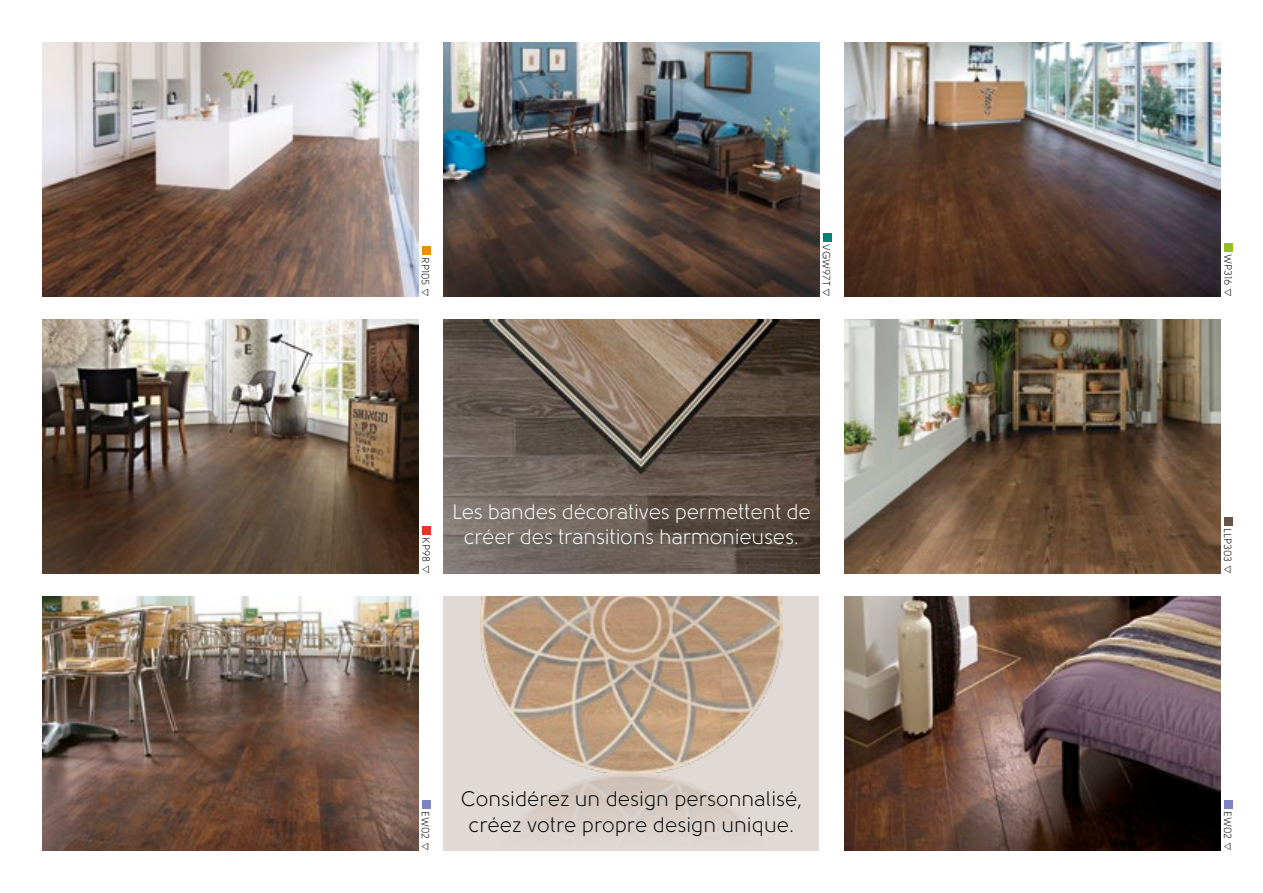
<style>
.page{position:relative;width:1263px;height:893px;background:#fff}
.page>*{position:absolute;margin:0;border:0;box-sizing:border-box;transform-origin:0 0}
.t1{font:21px/25.2px "Solomon";letter-spacing:-.01em;color:#fff;text-align:center}
.t2{font:21px/25.2px "Solomon";color:#000;text-align:center}
.t3{font:10.5px "Solomon";color:#000}
</style>
<div class="page">
<img style="left:845px;top:319px;width:375px;height:255px">
<img style="left:43px;top:43px;width:375px;height:254px">
<img style="left:444px;top:319px;width:375px;height:255px">
<img style="left:444px;top:43px;width:375px;height:254px">
<img style="left:43px;top:596px;width:375px;height:254px">
<img style="left:845px;top:596px;width:375px;height:254px">
<img style="left:43px;top:319px;width:375px;height:255px">
<img style="left:845px;top:43px;width:375px;height:254px">
<div style="left:422px;top:246px;width:8px;height:9px;background:#f08e00"></div>
<div style="left:1224px;top:517px;width:8px;height:9px;background:#675446"></div>
<div style="left:823px;top:233px;width:8px;height:9px;background:#008278"></div>
<div style="left:422px;top:800px;width:8px;height:9px;background:#7c83be"></div>
<div style="left:1224px;top:800px;width:8px;height:9px;background:#7c83be"></div>
<div style="left:422px;top:526px;width:9px;height:8px;background:#e63328"></div>
<div style="left:1224px;top:243px;width:9px;height:8px;background:#94c01e"></div>
<div style="left:444px;top:596px;width:375px;height:254px;background:#e0d9d5"></div>
<img style="left:481px;top:596px;width:301px;height:234px">
<p class="t3" style="left:431px;top:257px;width:41px;rotate:90deg">RP105 ▲</p>
<p class="t3" style="left:832px;top:244px;width:54px;rotate:90deg">VGW97T ▲</p>
<p class="t3" style="left:432px;top:537px;width:38px;rotate:90deg">KP98 ▲</p>
<p class="t1" style="left:452px;top:499px;width:360px">Les bandes décoratives permettent de créer des transitions harmonieuses.</p>
<p class="t3" style="left:1234px;top:254px;width:44px;rotate:90deg">WP316 ▲</p>
<p class="t3" style="left:1233px;top:528px;width:47px;rotate:90deg">LLP303 ▲</p>
<p class="t2" style="left:461px;top:787px;width:343px">Considérez un design personnalisé, créez votre propre design unique.</p>
<p class="t3" style="left:431px;top:811px;width:41px;rotate:90deg">EW02 ▲</p>
<p class="t3" style="left:1233px;top:811px;width:41px;rotate:90deg">EW02 ▲</p>
</div>
